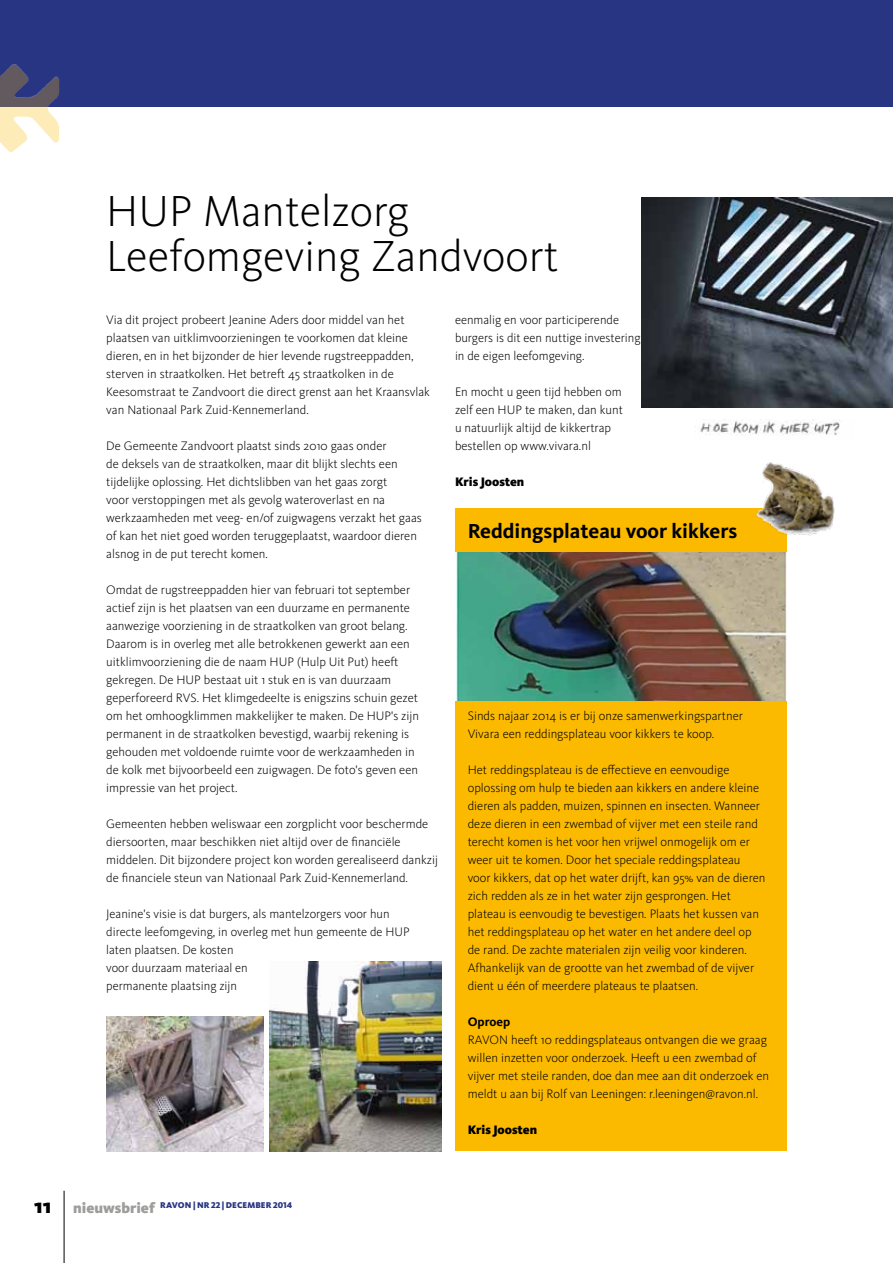
<style>
.page{position:relative;width:893px;height:1263px;background:#fff}
.page>*{position:absolute;margin:0;border:0;box-sizing:border-box;transform-origin:0 0}
.t1{font:300 45px/45px "Kievit OT";color:#000}
.t2{font:700 21px "Kievit OT";color:#000}
.t3{font:300 12.75px/18px "Kievit OT";color:#000}
.t4{font:900 12.75px "Kievit OT";color:#000}
.t5{font:700 12.75px "Kievit OT";color:#000}
.t6{font:900 8.7px "Kievit OT";letter-spacing:.01em;color:#283583}
.s1{font-size:21px;color:#000}
.s2{font-size:15px;color:#9d9d9c}
</style>
<div class="page">
<hr style="left:64px;top:1191px;width:1px;height:72px;background:#000">
<div style="left:0;top:0;width:893px;height:107px;background:#283583"></div>
<img style="left:0;top:64px;width:59px;height:88px">
<img style="left:106px;top:1016px;width:158px;height:135px">
<img style="left:269px;top:961px;width:172px;height:190px">
<img style="left:641px;top:198px;width:252px;height:209px">
<div style="left:455px;top:509px;width:332px;height:642px;background:#fbba00"></div>
<img style="left:455px;top:552px;width:332px;height:148px">
<img style="left:748px;top:462px;width:87px;height:74px">
<img style="left:695px;top:420px;width:145px;height:15px">
<h1 class="t1" style="left:106px;top:188px;width:454px">HUP Mantelzorg<br>Leefomgeving Zandvoort</h1>
<p class="t3" style="left:106px;top:311px;width:325px">Via dit project probeert Jeanine Aders door middel van het plaatsen van uitklimvoorzieningen te voorkomen dat kleine dieren, en in het bijzonder de hier levende rugstreeppadden, sterven in straatkolken. Het betreft 45 straatkolken in de Keesomstraat te Zandvoort die direct grenst aan het Kraansvlak van Nationaal Park Zuid-Kennemerland.</p>
<p class="t3" style="left:106px;top:437px;width:317px">De Gemeente Zandvoort plaatst sinds 2010 gaas onder<br>de deksels van de straatkolken, maar dit blijkt slechts een tijdelijke oplossing. Het dichtslibben van het gaas zorgt<br>voor verstoppingen met als gevolg wateroverlast en na werkzaamheden met veeg- en/of zuigwagens verzakt het gaas of kan het niet goed worden teruggeplaatst, waardoor dieren alsnog in de put terecht komen.</p>
<p class="t3" style="left:106px;top:581px;width:314px">Omdat de rugstreeppadden hier van februari tot september actief zijn is het plaatsen van een duurzame en permanente aanwezige voorziening in de straatkolken van groot belang.<br>Daarom is in overleg met alle betrokkenen gewerkt aan een uitklimvoorziening die de naam HUP (Hulp Uit Put) heeft gekregen. De HUP bestaat uit 1 stuk en is van duurzaam geperforeerd RVS. Het klimgedeelte is enigszins schuin gezet om het omhoogklimmen makkelijker te maken. De HUP's zijn permanent in de straatkolken bevestigd, waarbij rekening is gehouden met voldoende ruimte voor de werkzaamheden in de kolk met bijvoorbeeld een zuigwagen. De foto's geven een impressie van het project.</p>
<p class="t3" style="left:106px;top:815px;width:333px">Gemeenten hebben weliswaar een zorgplicht voor beschermde diersoorten, maar beschikken niet altijd over de financiële middelen. Dit bijzondere project kon worden gerealiseerd dankzij de financiele steun van Nationaal Park Zuid-Kennemerland.</p>
<p class="t3" style="left:106px;top:905px;width:305px">Jeanine's visie is dat burgers, als mantelzorgers voor hun directe leefomgeving, in overleg met hun gemeente de HUP laten plaatsen. De kosten<br>voor duurzaam materiaal en<br>permanente plaatsing zijn</p>
<p class="t3" style="left:455px;top:311px;width:187px">eenmalig en voor participerende burgers is dit een nuttige investering in de eigen leefomgeving.</p>
<p class="t3" style="left:455px;top:383px;width:169px">En mocht u geen tijd hebben om zelf een HUP te maken, dan kunt u natuurlijk altijd de kikkertrap bestellen op www.vivara.nl</p>
<p class="t4" style="left:455px;top:474px;width:71px">Kris Joosten</p>
<h2 class="t2" style="left:468px;top:518px;width:271px">Reddingsplateau voor kikkers</h2>
<p class="t3" style="left:468px;top:707px;width:277px">Sinds najaar 2014 is er bij onze samenwerkingspartner<br>Vivara een reddingsplateau voor kikkers te koop.</p>
<p class="t3" style="left:468px;top:761px;width:299px">Het reddingsplateau is de effectieve en eenvoudige oplossing om hulp te bieden aan kikkers en andere kleine dieren als padden, muizen, spinnen en insecten. Wanneer deze dieren in een zwembad of vijver met een steile rand terecht komen is het voor hen vrijwel onmogelijk om er weer uit te komen. Door het speciale reddingsplateau voor kikkers, dat op het water drijft, kan 95% van de dieren zich redden als ze in het water zijn gesprongen. Het plateau is eenvoudig te bevestigen. Plaats het kussen van het reddingsplateau op het water en het andere deel op de rand. De zachte materialen zijn veilig voor kinderen.<br>Afhankelijk van de grootte van het zwembad of de vijver dient u één of meerdere plateaus te plaatsen.</p>
<p class="t5" style="left:468px;top:1014px;width:44px">Oproep</p>
<p class="t3" style="left:468px;top:1031px;width:303px">RAVON heeft 10 reddingsplateaus ontvangen die we graag willen inzetten voor onderzoek. Heeft u een zwembad of vijver met steile randen, doe dan mee aan dit onderzoek en meldt u aan bij Rolf van Leeningen: r.leeningen@ravon.nl.</p>
<p class="t4" style="left:468px;top:1122px;width:71px">Kris Joosten</p>
<p class="t6" style="left:34px;top:1200px;width:260px"><span class="s1">11</span> <span class="s2">nieuwsbrief</span> RAVON | NR 22 | decembeR 2014</p>
</div>
